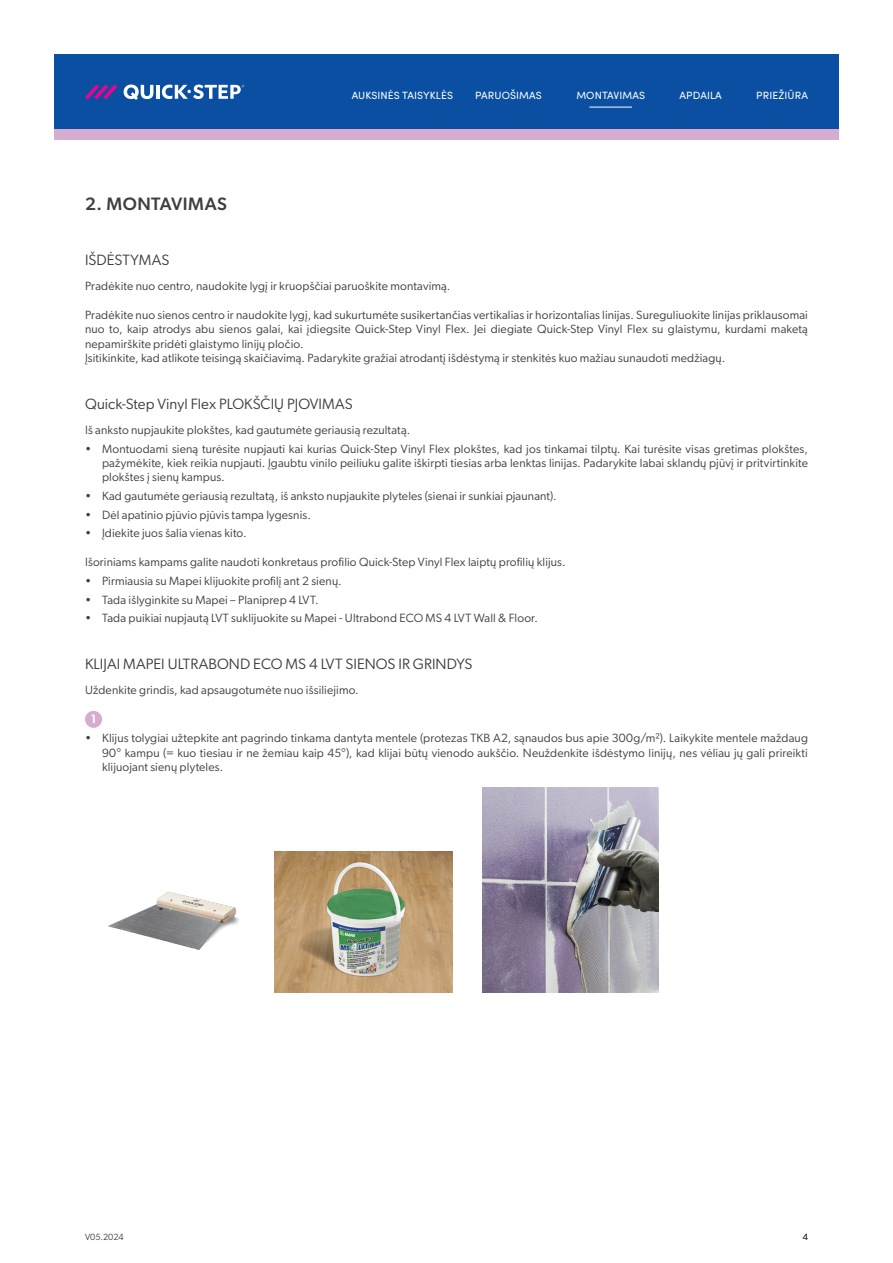
<style>
.page{position:relative;width:893px;height:1263px;background:#fff}
.page>*{position:absolute;margin:0;border:0;box-sizing:border-box;transform-origin:0 0}
.Steps{font:500 18px "Gibson";letter-spacing:.025em;color:#3e3e3f}
.Sub_titel{font:15px "Gibson";letter-spacing:.005em;color:#3e3e3f}
.Body{font:12px/14.4px "Gibson";letter-spacing:.01em;color:#3e3e3f;text-align:justify}
.t1{font:600 12px "Gibson";color:#fff}
.t2{font:10.5px "Sofia Pro";letter-spacing:.01em;color:#fff}
.t3{font:9px "Gibson";color:#3e3e3f}
</style>
<div class="page">
<div style="left:54px;top:54px;width:785px;height:75px;background:#0a4fa2"></div>
<div style="left:54px;top:129px;width:785px;height:11px;background:#d4add0"></div>
<svg style="left:85px;top:84px;width:32px;height:15px"></svg>
<svg style="left:124px;top:85px;width:29px;height:15px"></svg>
<hr style="left:156px;top:85px;width:4px;height:14px;background:#fff">
<svg style="left:162px;top:85px;width:82px;height:14px"></svg>
<hr style="left:589px;top:107px;width:43px;height:1px;background:#fff">
<div style="left:85px;top:711px;width:17px;height:17px;background:#d4add0;border-radius:50%"></div>
<img style="left:108px;top:891px;width:131px;height:59px">
<img style="left:275px;top:852px;width:177px;height:141px">
<img style="left:482px;top:788px;width:176px;height:205px">
<p class="Steps" style="left:85px;top:193px;width:143px">2. MONTAVIMAS</p>
<p class="t2" style="left:352px;top:87px;width:103px">AUKSINĖS TAISYKLĖS</p>
<p class="t2" style="left:475px;top:87px;width:68px">PARUOŠIMAS</p>
<p class="t2" style="left:576px;top:87px;width:70px">MONTAVIMAS</p>
<p class="t2" style="left:679px;top:87px;width:44px">APDAILA</p>
<p class="t2" style="left:756px;top:87px;width:53px">PRIEŽIŪRA</p>
<p class="Sub_titel" style="left:85px;top:251px;width:86px">IŠDĖSTYMAS</p>
<p class="Body" style="left:85px;top:279px;width:367px">Pradėkite nuo centro, naudokite lygį ir kruopščiai paruoškite montavimą.</p>
<p class="Body" style="left:85px;top:307px;width:724px">Pradėkite nuo sienos centro ir naudokite lygį, kad sukurtumėte susikertančias vertikalias ir horizontalias linijas. Sureguliuokite linijas priklausomai nuo to, kaip atrodys abu sienos galai, kai įdiegsite Quick-Step Vinyl Flex. Jei diegiate Quick-Step Vinyl Flex su glaistymu, kurdami maketą nepamirškite pridėti glaistymo linijų pločio.</p>
<p class="Body" style="left:85px;top:351px;width:642px">Įsitikinkite, kad atlikote teisingą skaičiavimą. Padarykite gražiai atrodantį išdėstymą ir stenkitės kuo mažiau sunaudoti medžiagų.</p>
<p class="Sub_titel" style="left:85px;top:395px;width:269px">Quick-Step Vinyl Flex PLOKŠČIŲ PJOVIMAS</p>
<p class="Body" style="left:85px;top:422px;width:327px">Iš anksto nupjaukite plokštes, kad gautumėte geriausią rezultatą.</p>
<p class="Body" style="left:102px;top:441px;width:707px;text-indent:-17px">• Montuodami sieną turėsite nupjauti kai kurias Quick-Step Vinyl Flex plokštes, kad jos tinkamai tilptų. Kai turėsite visas gretimas plokštes, pažymėkite, kiek reikia nupjauti. Įgaubtu vinilo peiliuku galite iškirpti tiesias arba lenktas linijas. Padarykite labai sklandų pjūvį ir pritvirtinkite plokštes į sienų kampus.</p>
<p class="Body" style="left:85px;top:489px;width:473px">• Kad gautumėte geriausią rezultatą, iš anksto nupjaukite plyteles (sienai ir sunkiai pjaunant).</p>
<p class="Body" style="left:85px;top:507px;width:227px">• Dėl apatinio pjūvio pjūvis tampa lygesnis.</p>
<p class="Body" style="left:85px;top:526px;width:163px">• Įdiekite juos šalia vienas kito.</p>
<p class="Body" style="left:85px;top:555px;width:482px">Išoriniams kampams galite naudoti konkretaus profilio Quick-Step Vinyl Flex laiptų profilių klijus.</p>
<p class="Body" style="left:85px;top:573px;width:258px">• Pirmiausia su Mapei klijuokite profilį ant 2 sienų.</p>
<p class="Body" style="left:85px;top:592px;width:235px">• Tada išlyginkite su Mapei – Planiprep 4 LVT.</p>
<p class="Body" style="left:85px;top:611px;width:454px">• Tada puikiai nupjautą LVT suklijuokite su Mapei - Ultrabond ECO MS 4 LVT Wall &amp; Floor.</p>
<p class="Sub_titel" style="left:85px;top:655px;width:389px">KLIJAI MAPEI ULTRABOND ECO MS 4 LVT SIENOS IR GRINDYS</p>
<p class="Body" style="left:85px;top:682px;width:275px">Uždenkite grindis, kad apsaugotumėte nuo išsiliejimo.</p>
<p class="t1" style="left:91px;top:712px;width:7px">1</p>
<p class="Body" style="left:102px;top:731px;width:707px;text-indent:-17px">• Klijus tolygiai užtepkite ant pagrindo tinkama dantyta mentele (protezas TKB A2, sąnaudos bus apie 300g/m²). Laikykite mentele maždaug 90° kampu (= kuo tiesiau ir ne žemiau kaip 45°), kad klijai būtų vienodo aukščio. Neuždenkite išdėstymo linijų, nes vėliau jų gali prireikti klijuojant sienų plyteles.</p>
<p class="t3" style="left:85px;top:1231px;width:40px">V05.2024</p>
<p class="t3" style="left:803px;top:1231px;width:7px">4</p>
</div>
